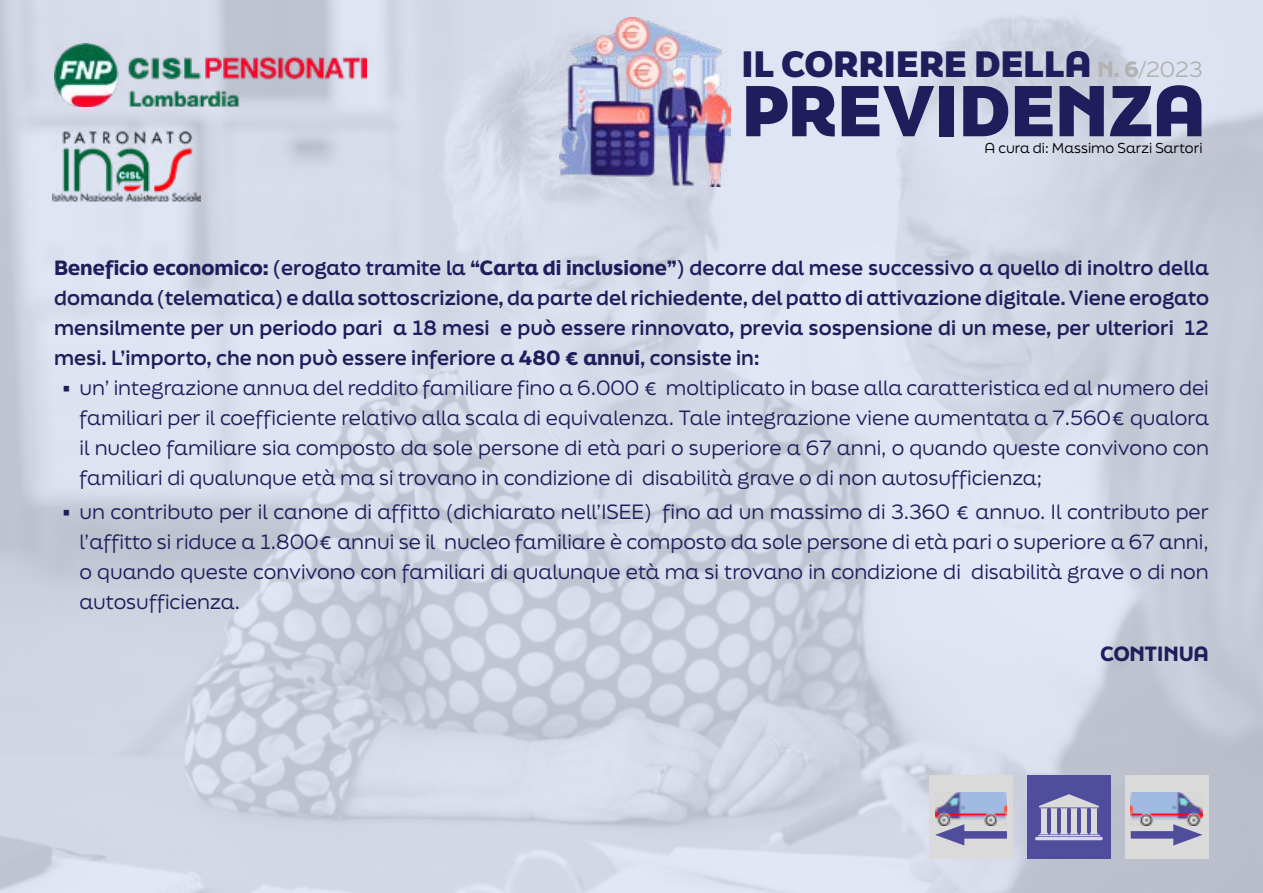
<style>
.page{position:relative;width:1263px;height:893px;background:#fff}
.page>*{position:absolute;margin:0;border:0;box-sizing:border-box;transform-origin:0 0}
.t1{font:800 67.95px "Final Six";color:#211d5c}
.t2{font:800 34.65px "Final Six";color:#211d5c}
.t3{font:20.85px "Final Six";color:#b3b2b2}
.t4{font:19.5px/30px "Final Six";color:#211d5c;text-align:justify}
.punti_numerati{font:700 19.5px/30px "Final Six";color:#211d5c;text-align:justify}
.punti_numerati-2{font:900 19.5px "Final Six";letter-spacing:-.005em;color:#211d5c}
.t5{font:13.65px "Final Six";color:#000}
.s1{font-weight:900}
</style>
<div class="page">
<img style="left:0;top:0;width:1263px;height:893px">
<img style="left:54px;top:44px;width:312px;height:63px">
<img style="left:52px;top:131px;width:148px;height:70px">
<img style="left:560px;top:18px;width:170px;height:169px">
<div style="left:1027px;top:775px;width:83px;height:84px;background:#4f4d9c"></div>
<svg style="left:1038px;top:794px;width:61px;height:40px"></svg>
<hr style="left:1038px;top:835px;width:62px;height:1px;background:#dadada">
<hr style="left:1035px;top:837px;width:68px;height:3px;background:#dadada;border-radius:2px">
<div style="left:1125px;top:775px;width:83px;height:84px;background:#dadada"></div>
<img style="left:1131px;top:793px;width:71px;height:33px">
<div style="left:1131px;top:831px;width:54px;height:8px;background:#4f4d9c"></div>
<svg style="left:1173px;top:824px;width:29px;height:21px"></svg>
<div style="left:930px;top:775px;width:83px;height:84px;background:#dadada"></div>
<img style="left:935px;top:793px;width:72px;height:33px">
<div style="left:952px;top:831px;width:55px;height:8px;background:#4f4d9c"></div>
<svg style="left:935px;top:824px;width:29px;height:21px"></svg>
<h2 class="t2" style="left:741px;top:39px;width:352px">IL CORRIERE DELLA</h2>
<h1 class="t1" style="left:741px;top:61px;width:466px">PREVIDENZA</h1>
<p class="t5" style="left:984px;top:137px;width:220px">A cura di: Massimo Sarzi Sartori</p>
<p class="t3" style="left:1097px;top:54px;width:107px"><span class="s1">N. 6</span>/2023</p>
<p class="punti_numerati" style="left:54px;top:252px;width:1156px"><span class="s1">Beneficio economico:</span> (erogato tramite la <span class="s1">“Carta di inclusione”</span>) decorre dal mese successivo a quello di inoltro della domanda (telematica) e dalla sottoscrizione, da parte del richiedente, del patto di attivazione digitale. Viene erogato mensilmente per un periodo pari a 18 mesi e può essere rinnovato, previa sospensione di un mese, per ulteriori 12 mesi. L’importo, che non può essere inferiore a <span class="s1">480 € annui</span>, consiste in:</p>
<p class="t4" style="left:80px;top:372px;width:1131px;text-indent:-17px"><span class="s1">•</span> un’ integrazione annua del reddito familiare fino a 6.000 € moltiplicato in base alla caratteristica ed al numero dei familiari per il coefficiente relativo alla scala di equivalenza. Tale integrazione viene aumentata a 7.560€ qualora il nucleo familiare sia composto da sole persone di età pari o superiore a 67 anni, o quando queste convivono con familiari di qualunque età ma si trovano in condizione di disabilità grave o di non autosufficienza;</p>
<p class="t4" style="left:80px;top:496px;width:1131px;text-indent:-17px"><span class="s1">•</span> un contributo per il canone di affitto (dichiarato nell’ISEE) fino ad un massimo di 3.360 € annuo. Il contributo per l’affitto si riduce a 1.800€ annui se il nucleo familiare è composto da sole persone di età pari o superiore a 67 anni, o quando queste convivono con familiari di qualunque età ma si trovano in condizione di disabilità grave o di non autosufficienza.</p>
<p class="punti_numerati-2" style="left:1100px;top:639px;width:110px">CONTINUA</p>
</div>
